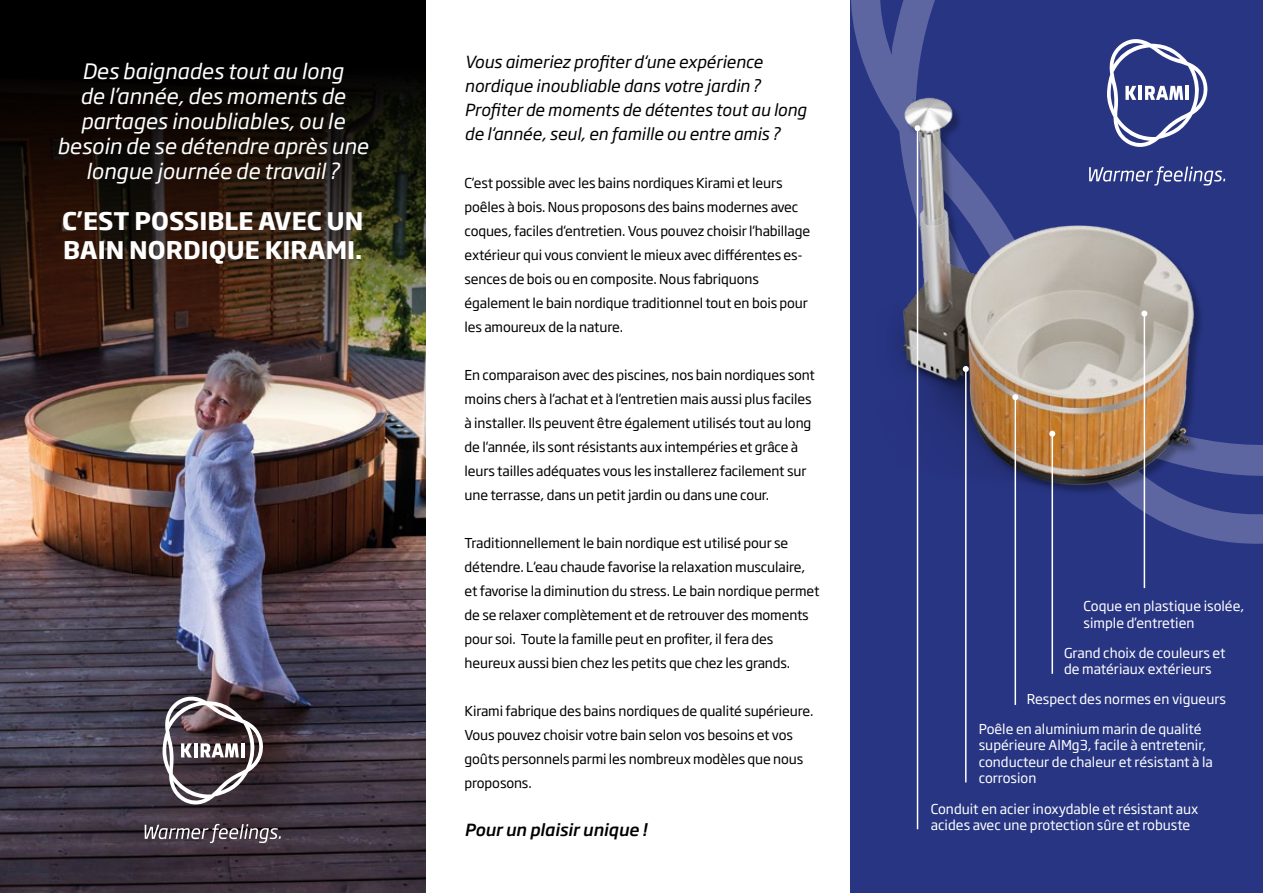
<style>
.page{position:relative;width:1263px;height:893px;background:#fff}
.page>*{position:absolute;margin:0;border:0;box-sizing:border-box;transform-origin:0 0}
.t1{font:700 24px/28.8px "Soho Gothic Pro";color:#fff}
.t2{font:italic 21px/25.2px "Soho Gothic Pro";color:#fff;text-align:center}
.t3{font:italic 16.5px/24px "Soho Gothic Pro";color:#000}
.t4{font:italic 500 16.5px "Soho Gothic Pro";color:#000}
.t5{font:13.5px/24px "Soho Gothic Pro";letter-spacing:-.01em;color:#000}
.t6{font:13.5px/16.2px "Soho Gothic Pro";color:#fff}
</style>
<div class="page">
<img style="left:0;top:588px;width:425px;height:305px">
<img style="left:0;top:0;width:425px;height:588px">
<svg style="left:145px;top:824px;width:136px;height:19px;background:#685f66"></svg>
<svg style="left:162px;top:693px;width:101px;height:114px"></svg>
<div style="left:851px;top:0;width:412px;height:893px;background:#283583"></div>
<svg style="left:850px;top:0;width:413px;height:544px"></svg>
<img style="left:850px;top:96px;width:413px;height:442px">
<hr style="left:965px;top:369px;width:1px;height:413px;background:#fff">
<svg style="left:963px;top:366px;width:6px;height:6px"></svg>
<hr style="left:1144px;top:314px;width:1px;height:274px;background:#fff">
<svg style="left:1141px;top:311px;width:6px;height:6px"></svg>
<hr style="left:1051px;top:434px;width:2px;height:240px;background:#fff">
<svg style="left:1049px;top:431px;width:6px;height:6px"></svg>
<hr style="left:1014px;top:397px;width:2px;height:308px;background:#fff">
<svg style="left:1012px;top:394px;width:6px;height:6px"></svg>
<hr style="left:917px;top:128px;width:1px;height:701px;background:#fff">
<svg style="left:914px;top:125px;width:6px;height:6px"></svg>
<svg style="left:1089px;top:166px;width:136px;height:20px"></svg>
<svg style="left:1107px;top:36px;width:101px;height:114px"></svg>
<h2 class="t2" style="left:57px;top:57px;width:313px">Des baignades tout au long<br>de l’année, des moments de partages inoubliables, ou le besoin de se détendre après une longue journée de travail ?</h2>
<h1 class="t1" style="left:62px;top:205px;width:303px">C’EST POSSIBLE AVEC UN<br>BAIN NORDIQUE KIRAMI.</h1>
<p class="t3" style="left:465px;top:49px;width:343px">Vous aimeriez profiter d‘une expérience nordique inoubliable dans votre jardin ?<br>Profiter de moments de détentes tout au long de l‘année, seul, en famille ou entre amis ?</p>
<p class="t5" style="left:465px;top:170px;width:347px">C‘est possible avec les bains nordiques Kirami et leurs poêles à bois. Nous proposons des bains modernes avec coques, faciles d‘entretien. Vous pouvez choisir l‘habillage extérieur qui vous convient le mieux avec différentes es&shy;sences de bois ou en composite. Nous fabriquons également le bain nordique traditionnel tout en bois pour les amoureux de la nature.</p>
<p class="t5" style="left:465px;top:362px;width:352px">En comparaison avec des piscines, nos bain nordiques sont moins chers à l‘achat et à l‘entretien mais aussi plus faciles à installer. Ils peuvent être également utilisés tout au long de l‘année, ils sont résistants aux intempéries et grâce à leurs tailles adéquates vous les installerez facilement sur une terrasse, dans un petit jardin ou dans une cour.</p>
<p class="t5" style="left:465px;top:530px;width:356px">Traditionnellement le bain nordique est utilisé pour se détendre. L‘eau chaude favorise la relaxation musculaire, et favorise la diminution du stress. Le bain nordique permet de se relaxer complètement et de retrouver des moments pour soi. Toute la famille peut en profiter, il fera des heureux aussi bien chez les petits que chez les grands.</p>
<p class="t5" style="left:465px;top:698px;width:351px">Kirami fabrique des bains nordiques de qualité supérieure.<br>Vous pouvez choisir votre bain selon vos besoins et vos goûts personnels parmi les nombreux modèles que nous proposons.</p>
<p class="t4" style="left:465px;top:817px;width:184px">Pour un plaisir unique !</p>
<p class="t6" style="left:1084px;top:598px;width:162px">Coque en plastique isolée, simple d’entretien</p>
<p class="t6" style="left:1064px;top:644px;width:163px">Grand choix de couleurs et de matériaux extérieurs</p>
<p class="t6" style="left:1027px;top:690px;width:201px">Respect des normes en vigueurs</p>
<p class="t6" style="left:979px;top:720px;width:236px">Poêle en aluminium marin de qualité supérieure AlMg3, facile à entretenir, conducteur de chaleur et résistant à la corrosion</p>
<p class="t6" style="left:931px;top:800px;width:269px">Conduit en acier inoxydable et résistant aux acides avec une protection sûre et robuste</p>
</div>
